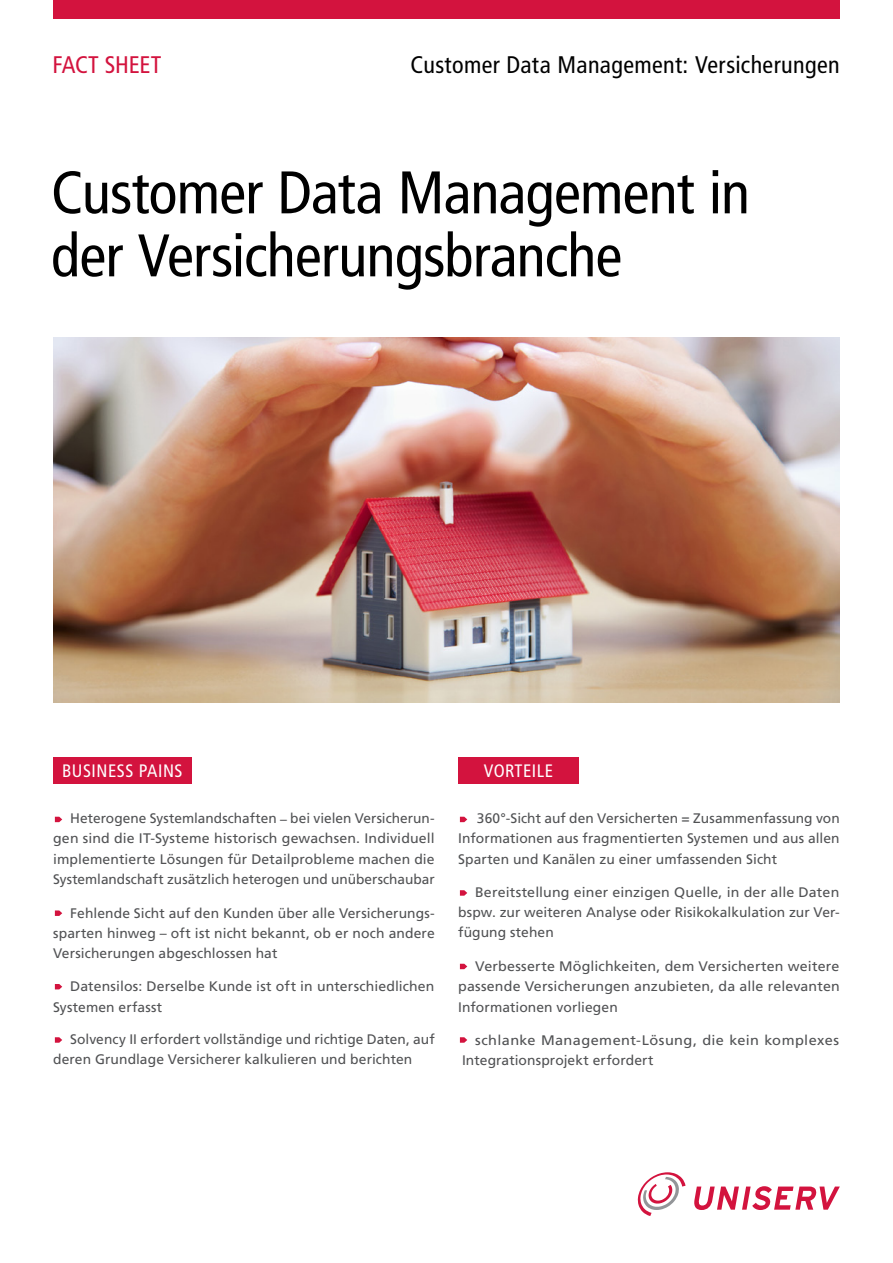
<style>
.page{position:relative;width:893px;height:1263px;background:#fff}
.page>*{position:absolute;margin:0;border:0;box-sizing:border-box;transform-origin:0 0}
.t1{font:condensed 60px/63px "Frutiger LT Com";letter-spacing:-.01em;color:#000}
.t2{font:condensed 24px "Frutiger LT Com";letter-spacing:.015em;color:#000}
.t3{font:condensed 24px "Frutiger LT Com";letter-spacing:-.01em;color:#d3133e}
.t4{font:condensed 18px "Frutiger LT Com";letter-spacing:.03em;color:#fff}
.t5{font:13.8px/20.2px "Frutiger LT Com";letter-spacing:.005em;color:#515254;text-align:justify}
.t6{font:13.8px/20.2px "Frutiger LT Com";letter-spacing:.025em;color:#515254;scale:1.05 1}
</style>
<div class="page">
<div style="left:53px;top:0;width:787px;height:19px;background:#d3133e"></div>
<svg style="left:694px;top:1186px;width:146px;height:24px"></svg>
<svg style="left:638px;top:1172px;width:47px;height:44px"></svg>
<svg style="left:55px;top:817px;width:7px;height:5px"></svg>
<svg style="left:55px;top:910px;width:7px;height:6px"></svg>
<svg style="left:55px;top:984px;width:7px;height:5px"></svg>
<svg style="left:55px;top:1037px;width:7px;height:6px"></svg>
<svg style="left:460px;top:817px;width:7px;height:5px"></svg>
<svg style="left:460px;top:890px;width:7px;height:6px"></svg>
<svg style="left:460px;top:964px;width:7px;height:5px"></svg>
<svg style="left:460px;top:1037px;width:7px;height:6px"></svg>
<img style="left:53px;top:337px;width:787px;height:365px">
<div style="left:458px;top:757px;width:121px;height:26px;background:#d3133e"></div>
<div style="left:53px;top:757px;width:139px;height:26px;background:#d3133e"></div>
<h2 class="t3" style="left:52px;top:51px;width:111px">FACT SHEET</h2>
<h2 class="t2" style="left:410px;top:51px;width:431px">Customer Data Management: Versicherungen</h2>
<h1 class="t1" style="left:51px;top:161px;width:700px">Customer Data Management in der Versicherungsbranche</h1>
<h3 class="t4" style="left:62px;top:760px;width:122px">BUSINESS PAINS</h3>
<h3 class="t4" style="left:484px;top:760px;width:71px">VORTEILE</h3>
<p class="t5" style="left:53px;top:808px;width:383px;text-indent:17px">Heterogene Systemlandschaften – bei vielen Versicherun&shy;gen sind die IT-Systeme historisch gewachsen. Individuell implementierte Lösungen für Detailprobleme machen die Systemlandschaft zusätzlich heterogen und unüberschaubar</p>
<p class="t5" style="left:53px;top:903px;width:383px;text-indent:17px">Fehlende Sicht auf den Kunden über alle Versicherungs&shy;sparten hinweg – oft ist nicht bekannt, ob er noch andere Versicherungen abgeschlossen hat</p>
<p class="t5" style="left:53px;top:976px;width:383px;text-indent:17px">Datensilos: Derselbe Kunde ist oft in unterschiedlichen<br>Systemen erfasst</p>
<p class="t5" style="left:53px;top:1029px;width:383px;text-indent:17px">Solvency II erfordert vollständige und richtige Daten, auf deren Grundlage Versicherer kalkulieren und berichten</p>
<p class="t5" style="left:458px;top:808px;width:383px;text-indent:19px">360°-Sicht auf den Versicherten = Zusammenfassung von Informationen aus fragmentierten Systemen und aus allen Sparten und Kanälen zu einer umfassenden Sicht</p>
<p class="t5" style="left:458px;top:882px;width:383px;text-indent:17px">Bereitstellung einer einzigen Quelle, in der alle Daten bspw. zur weiteren Analyse oder Risikokalkulation zur Ver&shy;fügung stehen</p>
<p class="t5" style="left:458px;top:956px;width:383px;text-indent:17px">Verbesserte Möglichkeiten, dem Versicherten weitere passende Versicherungen anzubieten, da alle relevanten Informationen vorliegen</p>
<p class="t6" style="left:462px;top:1030px;width:361px;text-indent:13px">schlanke Management-Lösung, die kein komplexes<br>Integrationsprojekt erfordert</p>
</div>
